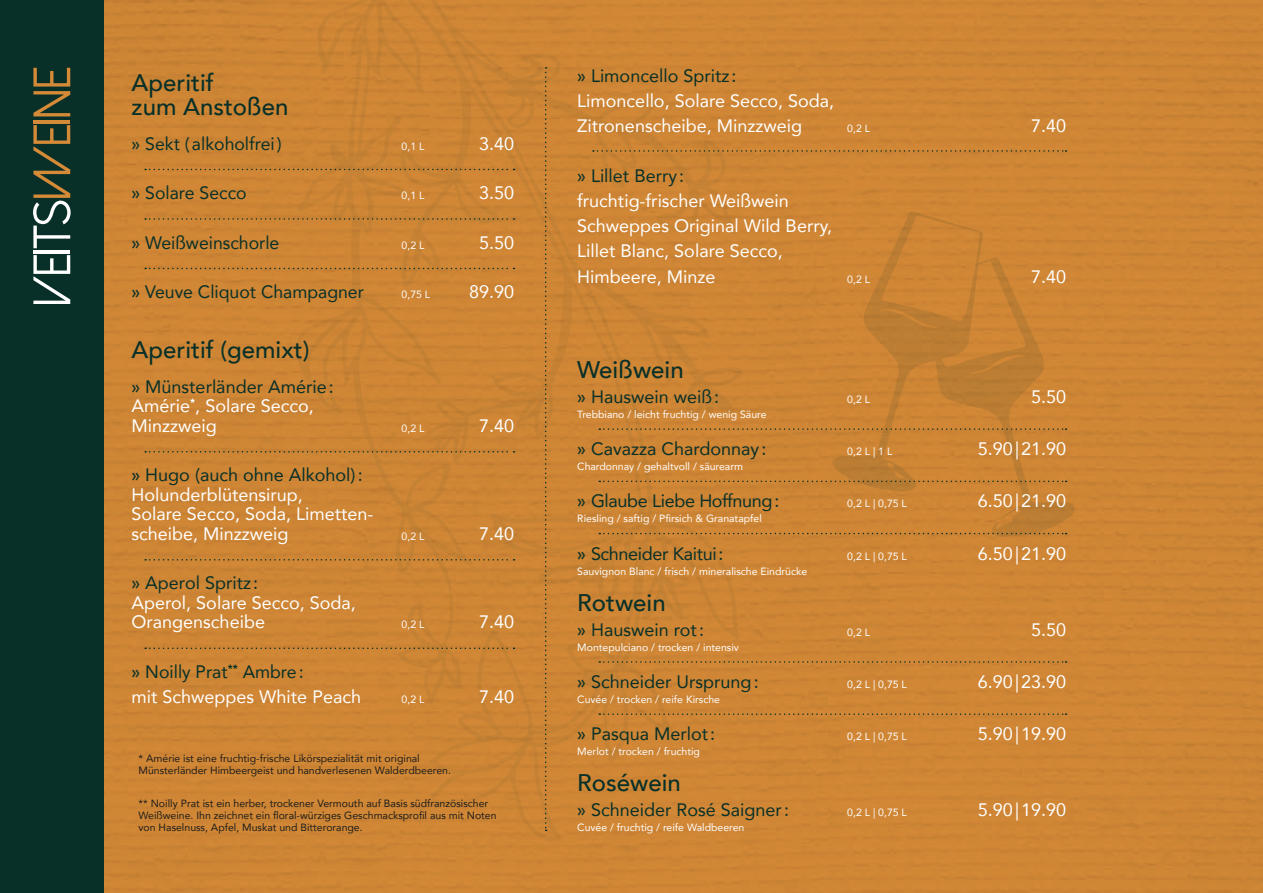
<style>
.page{position:relative;width:1263px;height:893px;background:#fff}
.page>*{position:absolute;margin:0;border:0;box-sizing:border-box;transform-origin:0 0}
.t1{font:52.5px "Dolce Vita";color:#fff}
.t2{font:500 24px/24px "Avenir";color:#083028}
.t3{font:18px/19.5px "Avenir";color:#fff}
.t4{font:18px "Avenir";color:#083028}
.t5{font:18px "Avenir";letter-spacing:-.02em;color:#083028}
.t6{font:10.5px "Avenir";color:#fff}
.t7{font:10.5px/12px "Avenir";color:#1d1d1b}
.s1{color:#d48a37}
.s2{font-weight:500}
.s3{font-weight:500;color:#083028}
.s4{color:#083028}
</style>
<div class="page">
<div style="left:104px;top:0;width:1159px;height:893px;background:#d48a37"></div>
<svg style="left:831px;top:211px;width:245px;height:326px"></svg>
<svg style="left:277px;top:0;width:468px;height:844px"></svg>
<div style="left:0;top:0;width:104px;height:893px;background:#083028"></div>
<svg style="left:145px;top:169px;width:369px;height:1px"></svg>
<svg style="left:145px;top:218px;width:369px;height:2px"></svg>
<svg style="left:145px;top:268px;width:369px;height:1px"></svg>
<svg style="left:145px;top:451px;width:369px;height:1px"></svg>
<svg style="left:145px;top:559px;width:369px;height:1px"></svg>
<svg style="left:145px;top:647px;width:369px;height:2px"></svg>
<svg style="left:593px;top:150px;width:473px;height:2px"></svg>
<svg style="left:599px;top:428px;width:467px;height:2px"></svg>
<svg style="left:599px;top:481px;width:467px;height:1px"></svg>
<svg style="left:599px;top:533px;width:467px;height:1px"></svg>
<svg style="left:599px;top:661px;width:467px;height:2px"></svg>
<svg style="left:599px;top:713px;width:467px;height:2px"></svg>
<svg style="left:545px;top:67px;width:2px;height:764px"></svg>
<h1 class="t1" style="left:26px;top:306px;width:241px;rotate:-90deg">Veits<span class="s1">Weine</span></h1>
<h2 class="t2" style="left:132px;top:69px;width:158px">Aperitif<br>zum Anstoßen</h2>
<p class="t4" style="left:132px;top:129px;width:152px"><span class="s2">»</span> Sekt (alkoholfrei)</p>
<p class="t6" style="left:402px;top:138px;width:24px">0,1 L</p>
<p class="t3" style="left:479px;top:133px;width:37px">3.40</p>
<p class="t4" style="left:132px;top:178px;width:117px"><span class="s2">»</span> Solare Secco</p>
<p class="t6" style="left:402px;top:187px;width:24px">0,1 L</p>
<p class="t3" style="left:479px;top:183px;width:37px">3.50</p>
<p class="t4" style="left:132px;top:228px;width:149px"><span class="s2">»</span> Weißweinschorle</p>
<p class="t6" style="left:402px;top:237px;width:24px">0,2 L</p>
<p class="t3" style="left:479px;top:232px;width:37px">5.50</p>
<p class="t4" style="left:132px;top:277px;width:234px"><span class="s2">»</span> Veuve Cliquot Champagner</p>
<p class="t6" style="left:402px;top:286px;width:30px">0,75 L</p>
<p class="t3" style="left:469px;top:282px;width:47px">89.90</p>
<h2 class="t2" style="left:132px;top:337px;width:179px">Aperitif (gemixt)</h2>
<p class="t3" style="left:132px;top:376px;width:204px"><span class="s3">»</span> <span class="s4">Münsterländer Amérie:<br></span>Amérie<sup>*</sup>, Solare Secco,<br>Minzzweig</p>
<p class="t6" style="left:402px;top:420px;width:24px">0,2 L</p>
<p class="t3" style="left:479px;top:415px;width:37px">7.40</p>
<p class="t3" style="left:132px;top:465px;width:243px"><span class="s3">»</span> <span class="s4">Hugo (auch ohne Alkohol):<br></span>Holunderblütensirup,<br>Solare Secco, Soda, Limetten&shy;scheibe, Minzzweig</p>
<p class="t3" style="left:132px;top:573px;width:226px"><span class="s3">»</span> <span class="s4">Aperol Spritz:<br></span>Aperol, Solare Secco, Soda,<br>Orangenscheibe</p>
<p class="t3" style="left:132px;top:659px;width:231px;line-height:25.2px"><span class="s3">»</span> <span class="s4">Noilly Prat</span><sup>**</sup> <span class="s4">Ambre:<br></span>mit Schweppes White Peach</p>
<p class="t6" style="left:402px;top:528px;width:24px">0,2 L</p>
<p class="t3" style="left:479px;top:523px;width:37px">7.40</p>
<p class="t6" style="left:402px;top:616px;width:24px">0,2 L</p>
<p class="t3" style="left:479px;top:612px;width:37px">7.40</p>
<p class="t6" style="left:402px;top:691px;width:24px">0,2 L</p>
<p class="t3" style="left:479px;top:687px;width:37px">7.40</p>
<p class="t7" style="left:139px;top:752px;width:314px">* Amérie ist eine fruchtig-frische Likörspezialität mit original<br>Münsterländer Himbeergeist und handverlesenen Walderdbeeren.</p>
<p class="t7" style="left:139px;top:797px;width:360px">** Noilly Prat ist ein herber, trockener Vermouth auf Basis südfranzösischer<br>Weißweine. Ihn zeichnet ein floral-würziges Geschmacksprofil aus mit Noten von Haselnuss, Apfel, Muskat und Bitterorange.</p>
<p class="t3" style="left:577px;top:62px;width:258px;line-height:25.2px"><span class="s3">»</span> <span class="s4">Limoncello Spritz:<br></span>Limoncello, Solare Secco, Soda,<br>Zitronenscheibe, Minzzweig</p>
<p class="t3" style="left:577px;top:162px;width:256px;line-height:25.2px"><span class="s3">»</span> <span class="s4">Lillet Berry:<br></span>fruchtig-frischer Weißwein<br>Schweppes Original Wild Berry,<br>Lillet Blanc, Solare Secco,<br>Himbeere, Minze</p>
<p class="t6" style="left:847px;top:120px;width:24px">0,2 L</p>
<p class="t3" style="left:1031px;top:116px;width:37px">7.40</p>
<p class="t6" style="left:847px;top:270px;width:24px">0,2 L</p>
<p class="t3" style="left:1031px;top:266px;width:37px">7.40</p>
<h2 class="t2" style="left:577px;top:356px;width:108px">Weißwein</h2>
<p class="t4" style="left:577px;top:382px;width:144px"><span class="s2">»</span> Hauswein weiß:</p>
<p class="t6" style="left:847px;top:391px;width:24px">0,2 L</p>
<p class="t3" style="left:1031px;top:386px;width:37px">5.50</p>
<p class="t6" style="left:577px;top:406px;width:191px">Trebbiano / leicht fruchtig / wenig Säure</p>
<p class="t4" style="left:577px;top:434px;width:191px"><span class="s2">»</span> Cavazza Chardonnay:</p>
<p class="t6" style="left:847px;top:443px;width:46px">0,2 L | 1 L</p>
<p class="t3" style="left:978px;top:439px;width:90px">5.90|21.90</p>
<p class="t6" style="left:577px;top:458px;width:167px">Chardonnay / gehaltvoll / säurearm</p>
<p class="t5" style="left:577px;top:487px;width:204px"><span class="s2">»</span> Glaube Liebe Hoffnung:</p>
<p class="t6" style="left:847px;top:495px;width:61px">0,2 L | 0,75 L</p>
<p class="t3" style="left:978px;top:491px;width:90px">6.50|21.90</p>
<p class="t6" style="left:577px;top:510px;width:186px">Riesling / saftig / Pfirsich &amp; Granatapfel</p>
<p class="t5" style="left:577px;top:539px;width:148px"><span class="s2">»</span> Schneider Kaitui:</p>
<p class="t6" style="left:847px;top:547px;width:61px">0,2 L | 0,75 L</p>
<p class="t3" style="left:978px;top:543px;width:90px">6.50|21.90</p>
<p class="t6" style="left:577px;top:562px;width:231px">Sauvignon Blanc / frisch / mineralische Eindrücke</p>
<h2 class="t2" style="left:577px;top:589px;width:90px">Rotwein</h2>
<p class="t4" style="left:577px;top:615px;width:128px"><span class="s2">»</span> Hauswein rot:</p>
<p class="t6" style="left:847px;top:624px;width:24px">0,2 L</p>
<p class="t3" style="left:1031px;top:619px;width:37px">5.50</p>
<p class="t6" style="left:577px;top:639px;width:163px">Montepulciano / trocken / intensiv</p>
<p class="t4" style="left:577px;top:667px;width:183px"><span class="s2">»</span> Schneider Ursprung:</p>
<p class="t6" style="left:847px;top:676px;width:61px">0,2 L | 0,75 L</p>
<p class="t3" style="left:978px;top:671px;width:90px">6.90|23.90</p>
<p class="t6" style="left:577px;top:691px;width:144px">Cuvée / trocken / reife Kirsche</p>
<p class="t4" style="left:577px;top:719px;width:140px"><span class="s2">»</span> Pasqua Merlot:</p>
<p class="t6" style="left:847px;top:728px;width:61px">0,2 L | 0,75 L</p>
<p class="t3" style="left:978px;top:724px;width:90px">5.90|19.90</p>
<p class="t6" style="left:577px;top:743px;width:124px">Merlot / trocken / fruchtig</p>
<h2 class="t2" style="left:577px;top:769px;width:105px">Roséwein</h2>
<p class="t4" style="left:577px;top:796px;width:213px"><span class="s2">»</span> Schneider Rosé Saigner:</p>
<p class="t6" style="left:847px;top:804px;width:61px">0,2 L | 0,75 L</p>
<p class="t3" style="left:978px;top:800px;width:90px">5.90|19.90</p>
<p class="t6" style="left:577px;top:819px;width:169px">Cuvée / fruchtig / reife Waldbeeren</p>
</div>
